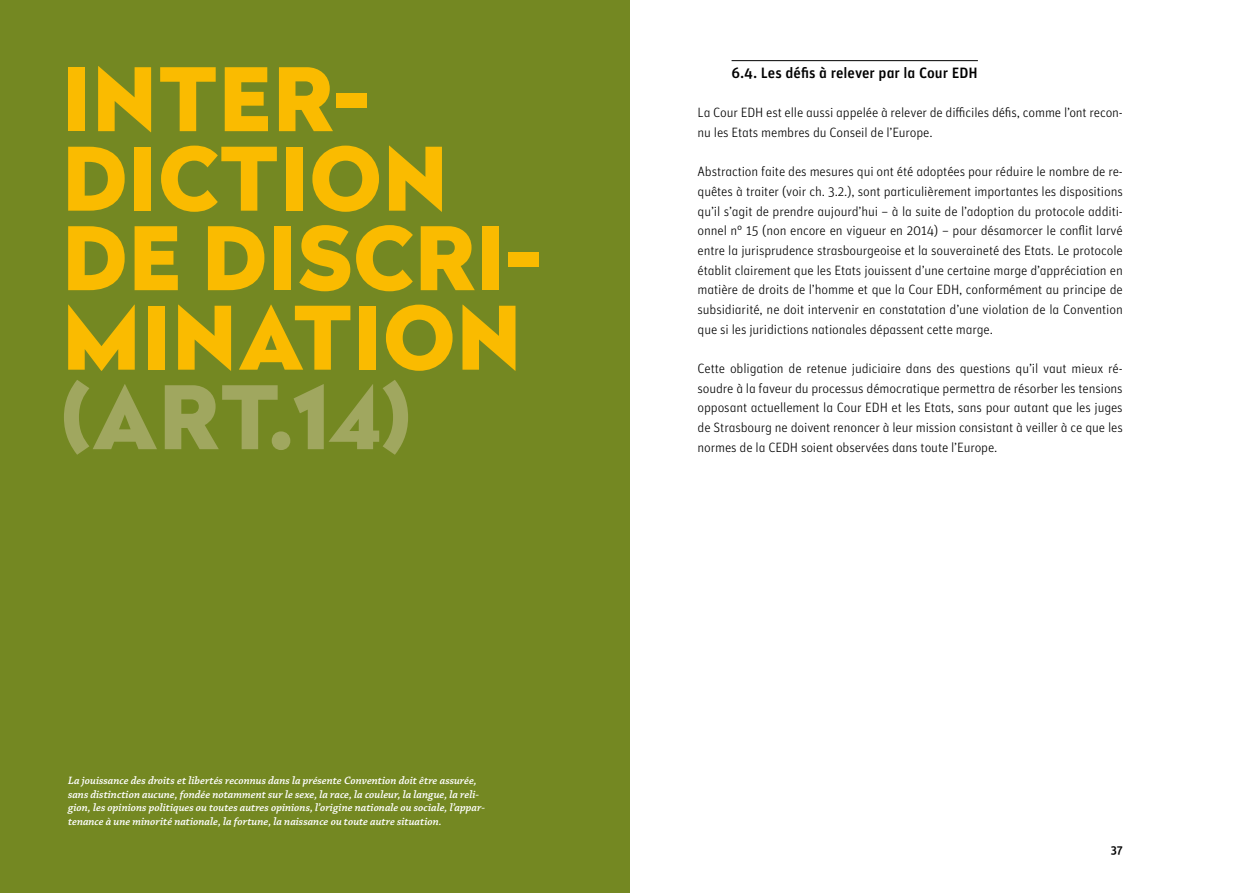
<style>
.page{position:relative;width:1259px;height:893px;background:#fff}
.page>*{position:absolute;margin:0;border:0;box-sizing:border-box;transform-origin:0 0}
.t1{font:900 87px/79.5px "Radikal";letter-spacing:.02em;color:#fabb00}
.t2{font:900 87px "Radikal";color:#a0a75f}
.t3{font:15px "Unit Medium Alternate";color:#000}
.t4{font:13.5px/19.6px "Unit Light Alternate";letter-spacing:-.01em;color:#000;text-align:justify}
.t5{font:12px "Unit Medium Alternate";color:#000}
.t6{font:italic 600 11.25px/13.5px "Chaparral Pro";color:#fff}
</style>
<div class="page">
<hr style="left:731px;top:60px;width:247px;height:1px;background:#000">
<div style="left:0;top:0;width:629px;height:893px;background:#748822"></div>
<h1 class="t1" style="left:62px;top:68px;width:481px">INTER-<br>DICTION<br>DE DISCRI-<br>MINATION</h1>
<h1 class="t2" style="left:61px;top:382px;width:352px">(ART.14)</h1>
<p class="t6" style="left:68px;top:775px;width:418px">La jouissance des droits et libertés reconnus dans la présente Convention doit être assurée, sans distinction aucune, fondée notamment sur le sexe, la race, la couleur, la langue, la reli&shy;gion, les opinions politiques ou toutes autres opinions, l’origine nationale ou sociale, l’appar&shy;tenance à une minorité nationale, la fortune, la naissance ou toute autre situation.</p>
<p class="t3" style="left:731px;top:67px;width:248px">6.4. Les défis à relever par la Cour EDH</p>
<p class="t4" style="left:697px;top:104px;width:427px">La Cour EDH est elle aussi appelée à relever de difficiles défis, comme l’ont recon&shy;nu les Etats membres du Conseil de l’Europe.</p>
<p class="t4" style="left:697px;top:163px;width:427px">Abstraction faite des mesures qui ont été adoptées pour réduire le nombre de re&shy;quêtes à traiter (voir ch. 3.2.), sont particulièrement importantes les dispositions qu’il s’agit de prendre aujourd’hui – à la suite de l’adoption du protocole additi&shy;onnel n° 15 (non encore en vigueur en 2014) – pour désamorcer le conflit larvé entre la jurisprudence strasbourgeoise et la souveraineté des Etats. Le protocole établit clairement que les Etats jouissent d’une certaine marge d’appréciation en matière de droits de l’homme et que la Cour EDH, conformément au principe de subsidiarité, ne doit intervenir en constatation d’une violation de la Convention que si les juridictions nationales dépassent cette marge.</p>
<p class="t4" style="left:697px;top:360px;width:427px">Cette obligation de retenue judiciaire dans des questions qu’il vaut mieux ré&shy;soudre à la faveur du processus démocratique permettra de résorber les tensions opposant actuellement la Cour EDH et les Etats, sans pour autant que les juges de Strasbourg ne doivent renoncer à leur mission consistant à veiller à ce que les normes de la CEDH soient observées dans toute l’Europe.</p>
<p class="t5" style="left:1110px;top:846px;width:14px">37</p>
</div>
